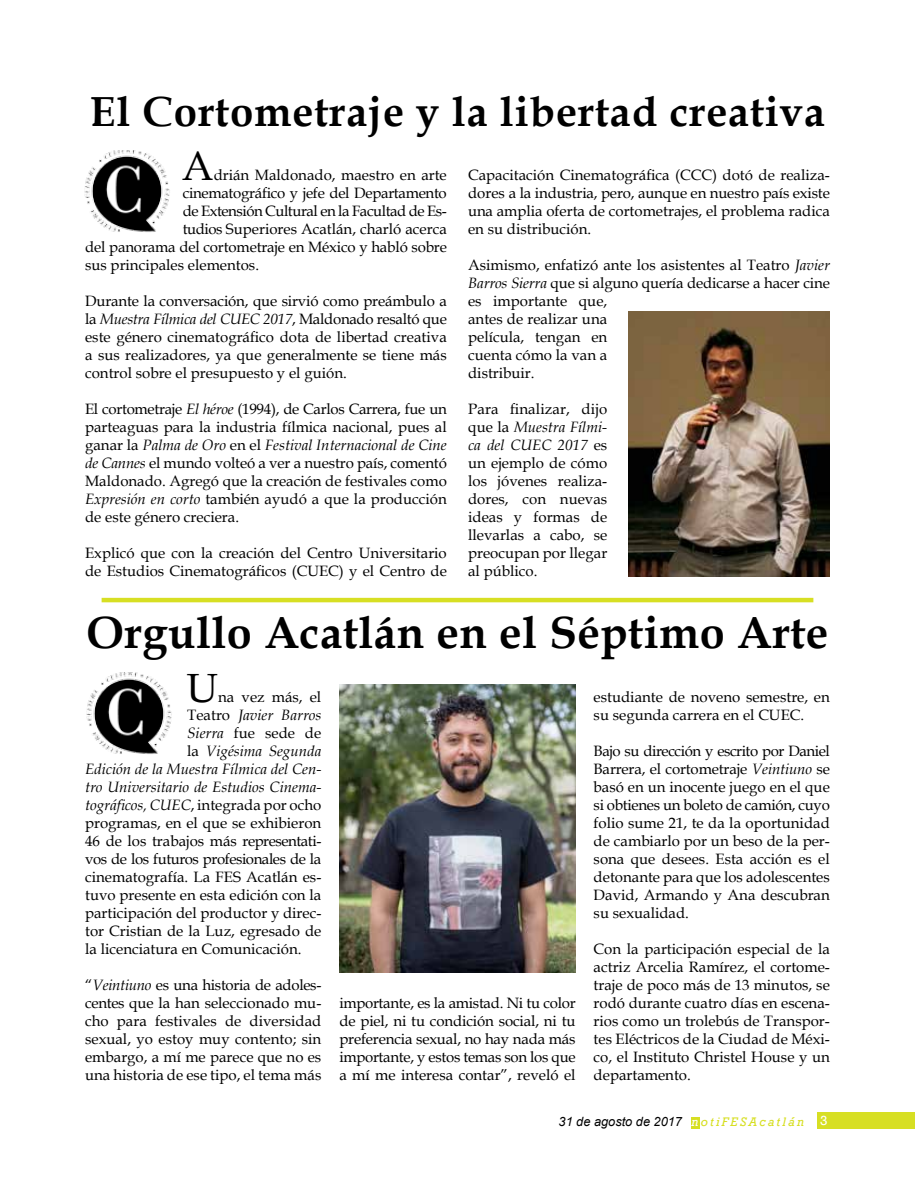
<style>
.page{position:relative;width:915px;height:1191px;background:#fff}
.page>*{position:absolute;margin:0;border:0;box-sizing:border-box;transform-origin:0 0}
.t1{font:700 45px "Book Antiqua";letter-spacing:.01em;color:#000}
.t2{font:700 42px "Book Antiqua";letter-spacing:.02em;color:#000}
.t3{font:40.8px "Book Antiqua";color:#000}
.t4{font:15px/18px "Book Antiqua";color:#000;text-align:justify}
.t5{font:italic 15px "Book Antiqua";color:#000}
.t6{font:15px "Book Antiqua";letter-spacing:-.03em;color:#000}
.t7{font:15px "Book Antiqua";letter-spacing:-.02em;color:#000}
.t8{font:italic 12.75px "Arial";color:#000}
.s1{font-style:italic}
.s2{font-style:normal}
.s3{font-family:"Rockwell";color:#fff}
.s4{font-family:"Rockwell";color:#d7df23}
.s5{font-family:"Rockwell";font-style:normal;font-size:13.5px;color:#fff}
</style>
<div class="page">
<div style="left:816px;top:1112px;width:98px;height:16px;background:#d7df23"></div>
<div style="left:690px;top:1116px;width:9px;height:12px;background:#d7df23"></div>
<hr style="left:102px;top:598px;width:711px;height:4px;background:#d7df23">
<img style="left:84px;top:150px;width:86px;height:82px">
<img style="left:628px;top:312px;width:201px;height:264px">
<img style="left:339px;top:684px;width:236px;height:288px">
<img style="left:86px;top:672px;width:86px;height:82px">
<h2 class="t2" style="left:90px;top:83px;width:736px">El Cortometraje y la libertad creativa</h2>
<p class="t4" style="left:468px;top:166px;width:363px">Capacitación Cinematográfica (CCC) dotó de realiza&shy;dores a la industria, pero, aunque en nuestro país existe una amplia oferta de cortometrajes, el problema radica en su distribución.</p>
<p class="t4" style="left:468px;top:256px;width:363px;text-align:left">Asimismo, enfatizó ante los asistentes al Teatro <span class="s1">Javier<br>Barros Sierra</span> que si alguno quería dedicarse a hacer cine es importante que,<br>antes de realizar una<br>película, tengan en<br>cuenta cómo la van a<br>distribuir.</p>
<p class="t4" style="left:468px;top:400px;width:141px">Para finalizar, dijo que la <span class="s1">Muestra Fílmi&shy;ca del CUEC 2017</span> es un ejemplo de cómo los jóvenes realiza&shy;dores, con nuevas ideas y formas de llevarlas a cabo, se preocupan por llegar al público.</p>
<h3 class="t3" style="left:182px;top:138px;width:33px">A</h3>
<p class="t4" style="left:213px;top:166px;width:234px">drián Maldonado, maestro en arte</p>
<p class="t7" style="left:183px;top:182px;width:265px">cinematográfico y jefe del Departamento</p>
<p class="t6" style="left:183px;top:200px;width:265px">de Extensión Cultural en la Facultad de Es-</p>
<p class="t4" style="left:183px;top:220px;width:265px">tudios Superiores Acatlán, charló acerca</p>
<p class="t4" style="left:85px;top:238px;width:363px">del panorama del cortometraje en México y habló sobre</p>
<p class="t4" style="left:85px;top:256px;width:175px">sus principales elementos.</p>
<p class="t4" style="left:85px;top:292px;width:363px">Durante la conversación, que sirvió como preámbulo a la <span class="s1">Muestra Fílmica del CUEC 2017</span>, Maldonado resaltó que este género cinematográfico dota de libertad creativa a sus realizadores, ya que generalmente se tiene más control sobre el presupuesto y el guión.</p>
<p class="t4" style="left:85px;top:400px;width:363px">El cortometraje <span class="s1">El héroe</span> (1994), de Carlos Carrera, fue un parteaguas para la industria fílmica nacional, pues al ganar la <span class="s1">Palma de Oro</span> en el <span class="s1">Festival Internacional de Cine de Cannes</span> el mundo volteó a ver a nuestro país, comentó Maldonado. Agregó que la creación de festivales como <span class="s1">Expresión en corto</span> también ayudó a que la producción de este género creciera.</p>
<p class="t4" style="left:85px;top:544px;width:363px">Explicó que con la creación del Centro Universitario de Estudios Cinematográficos (CUEC) y el Centro de</p>
<h1 class="t1" style="left:87px;top:602px;width:743px">Orgullo Acatlán en el Séptimo Arte</h1>
<h3 class="t3" style="left:186px;top:660px;width:33px">U</h3>
<p class="t4" style="left:218px;top:688px;width:105px">na vez más, el</p>
<p class="t5" style="left:187px;top:704px;width:135px"><span class="s2">Teatro</span> Javier Barros</p>
<p class="t4" style="left:187px;top:724px;width:135px"><span class="s1">Sierra</span> fue sede de</p>
<p class="t5" style="left:187px;top:740px;width:135px"><span class="s2">la</span> Vigésima Segunda</p>
<p class="t5" style="left:85px;top:758px;width:238px">Edición de la Muestra Fílmica del Cen-</p>
<p class="t5" style="left:85px;top:776px;width:238px">tro Universitario de Estudios Cinema-</p>
<p class="t4" style="left:85px;top:796px;width:238px"><span class="s1">tográficos, CUEC</span>, integrada por ocho</p>
<p class="t4" style="left:85px;top:814px;width:238px">programas, en el que se exhibieron</p>
<p class="t4" style="left:85px;top:832px;width:238px">46 de los trabajos más representati-</p>
<p class="t6" style="left:85px;top:848px;width:238px">vos de los futuros profesionales de la</p>
<p class="t4" style="left:85px;top:868px;width:238px">cinematografía. La FES Acatlán es-</p>
<p class="t4" style="left:85px;top:886px;width:238px">tuvo presente en esta edición con la</p>
<p class="t4" style="left:85px;top:904px;width:238px">participación del productor y direc-</p>
<p class="t4" style="left:85px;top:922px;width:238px">tor Cristian de la Luz, egresado de</p>
<p class="t4" style="left:85px;top:940px;width:218px">la licenciatura en Comunicación.</p>
<p class="t4" style="left:85px;top:976px;width:238px">“<span class="s1">Veintiuno</span> es una historia de adoles&shy;centes que la han seleccionado mu&shy;cho para festivales de diversidad sexual, yo estoy muy contento; sin embargo, a mí me parece que no es una historia de ese tipo, el tema más</p>
<p class="t4" style="left:339px;top:994px;width:238px">importante, es la amistad. Ni tu color de piel, ni tu condición social, ni tu preferencia sexual, no hay nada más importante, y estos temas son los que a mí me interesa contar”, reveló el</p>
<p class="t4" style="left:593px;top:688px;width:238px">estudiante de noveno semestre, en su segunda carrera en el CUEC.</p>
<p class="t4" style="left:593px;top:742px;width:238px">Bajo su dirección y escrito por Daniel Barrera, el cortometraje <span class="s1">Veintiuno</span> se basó en un inocente juego en el que si obtienes un boleto de camión, cuyo folio sume 21, te da la oportunidad de cambiarlo por un beso de la per&shy;sona que desees. Esta acción es el detonante para que los adolescentes David, Armando y Ana descubran su sexualidad.</p>
<p class="t4" style="left:593px;top:940px;width:238px">Con la participación especial de la actriz Arcelia Ramírez, el cortome&shy;traje de poco más de 13 minutos, se rodó durante cuatro días en escena&shy;rios como un trolebús de Transpor&shy;tes Eléctricos de la Ciudad de Méxi&shy;co, el Instituto Christel House y un departamento.</p>
<p class="t8" style="left:558px;top:1113px;width:270px">31 de agosto de 2017 <span class="s3">n</span><span class="s4">otiFESAcatlán</span> <span class="s5">3</span></p>
</div>
